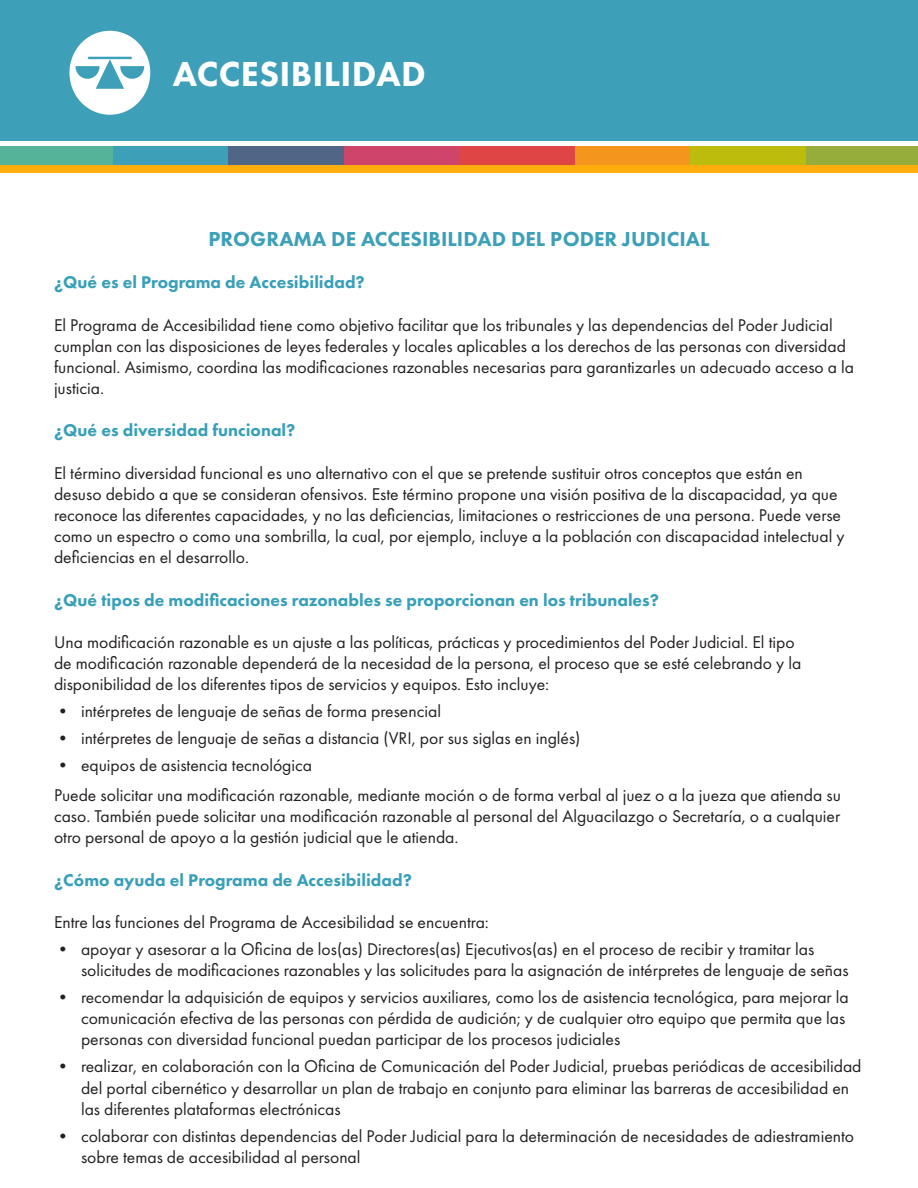
<style>
.page{position:relative;width:918px;height:1188px;background:#fff}
.page>*{position:absolute;margin:0;border:0;box-sizing:border-box;transform-origin:0 0}
.t1{font:800 36px "Futura PT";letter-spacing:.01em;color:#fff}
.t2{font:800 21px "Futura PT";color:#3da0b8}
.t3{font:17.7px/21.1px "Futura PT";color:#231f20}
.t4{font:800 17.7px "Futura PT";color:#389fb8}
</style>
<div class="page">
<div style="left:806px;top:147px;width:112px;height:21px;background:#97ad3b"></div>
<div style="left:690px;top:147px;width:116px;height:21px;background:#bdbc0c"></div>
<div style="left:575px;top:147px;width:115px;height:21px;background:#f4951e"></div>
<div style="left:459px;top:147px;width:116px;height:21px;background:#e04546"></div>
<div style="left:343px;top:147px;width:116px;height:21px;background:#cf4469"></div>
<div style="left:228px;top:147px;width:115px;height:21px;background:#4f6686"></div>
<div style="left:112px;top:147px;width:116px;height:21px;background:#3da0b8"></div>
<div style="left:0;top:147px;width:112px;height:21px;background:#55b39a"></div>
<div style="left:0;top:165px;width:918px;height:8px;background:#ffad0d"></div>
<div style="left:0;top:0;width:918px;height:140px;background:#3da0b8"></div>
<svg style="left:69px;top:31px;width:81px;height:84px"></svg>
<h1 class="t1" style="left:173px;top:52px;width:254px">ACCESIBILIDAD</h1>
<h2 class="t2" style="left:209px;top:225px;width:502px">PROGRAMA DE ACCESIBILIDAD DEL PODER JUDICIAL</h2>
<h3 class="t4" style="left:54px;top:271px;width:312px">¿Qué es el Programa de Accesibilidad?</h3>
<p class="t3" style="left:54px;top:314px;width:802px">El Programa de Accesibilidad tiene como objetivo facilitar que los tribunales y las dependencias del Poder Judicial cumplan con las disposiciones de leyes federales y locales aplicables a los derechos de las personas con diversidad funcional. Asimismo, coordina las modificaciones razonables necesarias para garantizarles un adecuado acceso a la justicia.</p>
<h3 class="t4" style="left:54px;top:419px;width:243px">¿Qué es diversidad funcional?</h3>
<p class="t3" style="left:54px;top:462px;width:792px">El término diversidad funcional es uno alternativo con el que se pretende sustituir otros conceptos que están en desuso debido a que se consideran ofensivos. Este término propone una visión positiva de la discapacidad, ya que reconoce las diferentes capacidades, y no las deficiencias, limitaciones o restricciones de una persona. Puede verse como un espectro o como una sombrilla, la cual, por ejemplo, incluye a la población con discapacidad intelectual y deficiencias en el desarrollo.</p>
<h3 class="t4" style="left:54px;top:589px;width:607px">¿Qué tipos de modificaciones razonables se proporcionan en los tribunales?</h3>
<p class="t3" style="left:54px;top:631px;width:749px">Una modificación razonable es un ajuste a las políticas, prácticas y procedimientos del Poder Judicial. El tipo de modificación razonable dependerá de la necesidad de la persona, el proceso que se esté celebrando y la disponibilidad de los diferentes tipos de servicios y equipos. Esto incluye:</p>
<p class="t3" style="left:81px;top:698px;width:501px;line-height:27px">intérpretes de lenguaje de señas de forma presencial<br>intérpretes de lenguaje de señas a distancia (VRI, por sus siglas en inglés) equipos de asistencia tecnológica</p>
<p class="t3" style="left:54px;top:785px;width:789px;text-align:justify">Puede solicitar una modificación razonable, mediante moción o de forma verbal al juez o a la jueza que atienda su caso. También puede solicitar una modificación razonable al personal del Alguacilazgo o Secretaría, o a cualquier otro personal de apoyo a la gestión judicial que le atienda.</p>
<h3 class="t4" style="left:54px;top:869px;width:359px">¿Cómo ayuda el Programa de Accesibilidad?</h3>
<p class="t3" style="left:54px;top:911px;width:436px">Entre las funciones del Programa de Accesibilidad se encuentra:</p>
<p class="t3" style="left:81px;top:938px;width:769px">apoyar y asesorar a la Oficina de los(as) Directores(as) Ejecutivos(as) en el proceso de recibir y tramitar las solicitudes de modificaciones razonables y las solicitudes para la asignación de intérpretes de lenguaje de señas</p>
<p class="t3" style="left:81px;top:987px;width:769px">recomendar la adquisición de equipos y servicios auxiliares, como los de asistencia tecnológica, para mejorar la comunicación efectiva de las personas con pérdida de audición; y de cualquier otro equipo que permita que las personas con diversidad funcional puedan participar de los procesos judiciales</p>
<p class="t3" style="left:81px;top:1056px;width:782px">realizar, en colaboración con la Oficina de Comunicación del Poder Judicial, pruebas periódicas de accesibilidad del portal cibernético y desarrollar un plan de trabajo en conjunto para eliminar las barreras de accesibilidad en las diferentes plataformas electrónicas</p>
<p class="t3" style="left:81px;top:1125px;width:775px">colaborar con distintas dependencias del Poder Judicial para la determinación de necesidades de adiestramiento sobre temas de accesibilidad al personal</p>
<p class="t3" style="left:54px;top:698px;width:19px;line-height:27px;text-align:justify">• • •</p>
<p class="t3" style="left:54px;top:938px;width:19px">•</p>
<p class="t3" style="left:54px;top:987px;width:19px">•</p>
<p class="t3" style="left:54px;top:1056px;width:19px">•</p>
<p class="t3" style="left:54px;top:1125px;width:19px">•</p>
</div>
